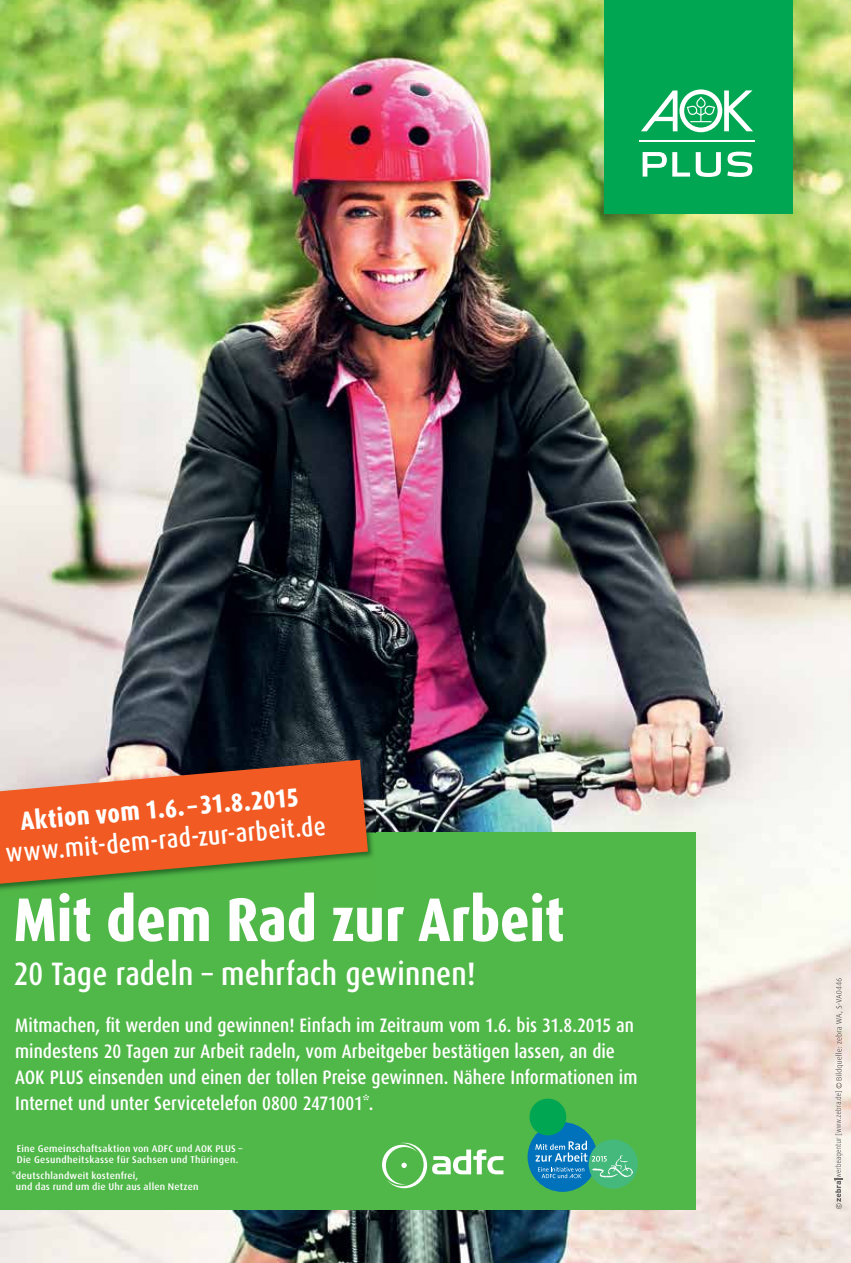
<style>
.page{position:relative;width:851px;height:1263px;background:#fff}
.page>*{position:absolute;margin:0;border:0;box-sizing:border-box;transform-origin:0 0}
.t1{font:800 61.8px "Dax Condensed";letter-spacing:-.005em;color:#fff}
.t2{font:500 32.55px "Dax Condensed";letter-spacing:.005em;color:#fff}
.t3{font:500 25.95px "Dax Condensed";color:#fff}
.t4{font:800 25.95px "Dax Condensed";color:#fff}
.t5{font:500 19.5px/26px "Dax Condensed";color:#fff}
.t6{font:500 9.75px/11.4px "Dax";letter-spacing:.025em;color:#fff}
</style>
<div class="page">
<img style="left:0;top:0;width:850px;height:1263px">
<div style="left:603px;top:0;width:189px;height:214px;background:#00a651"></div>
<svg style="left:642px;top:152px;width:24px;height:25px"></svg>
<svg style="left:672px;top:152px;width:48px;height:25px"></svg>
<svg style="left:727px;top:152px;width:25px;height:25px"></svg>
<svg style="left:641px;top:89px;width:112px;height:43px"></svg>
<hr style="left:639px;top:140px;width:115px;height:2px;background:#fff">
<div style="left:0;top:832px;width:695px;height:378px;background:#50b848"></div>
<img style="left:0;top:758px;width:375px;height:132px">
<img style="left:59px;top:892px;width:255px;height:5px">
<svg style="left:0;top:760px;width:368px;height:124px;fill:#f15a22"></svg>
<svg style="left:382px;top:1143px;width:121px;height:45px"></svg>
<div style="left:527px;top:1122px;width:70px;height:70px;background:#0072bc;border-radius:50%"></div>
<div style="left:588px;top:1139px;width:49px;height:50px;background:#45b97c;border-radius:50%"></div>
<div style="left:529px;top:1098px;width:37px;height:37px;background:#00a651;border-radius:50%"></div>
<img style="left:606px;top:1155px;width:26px;height:22px">
<svg style="left:535px;top:1141px;width:71px;height:37px"></svg>
<svg style="left:834px;top:1082px;width:8px;height:127px"></svg>
<img style="left:835px;top:978px;width:8px;height:102px">
<h3 class="t4" style="left:19px;top:807px;width:280px;rotate:-5deg">Aktion vom 1.6. – 31.8.2015</h3>
<h3 class="t3" style="left:5px;top:839px;width:322px;rotate:-5deg">www.mit-dem-rad-zur-arbeit.de</h3>
<h1 class="t1" style="left:14px;top:885px;width:552px">Mit dem Rad zur Arbeit</h1>
<h2 class="t2" style="left:14px;top:956px;width:463px">20 Tage radeln – mehrfach gewinnen!</h2>
<p class="t5" style="left:15px;top:1012px;width:623px">Mitmachen, fit werden und gewinnen! Einfach im Zeitraum vom 1.6. bis 31.8.2015 an mindestens 20 Tagen zur Arbeit radeln, vom Arbeitgeber bestätigen lassen, an die AOK PLUS einsenden und einen der tollen Preise gewinnen. Nähere Informationen im Internet und unter Servicetelefon 0800 2471001*.</p>
<p class="t6" style="left:17px;top:1143px;width:227px">Eine Gemeinschaftsaktion von ADFC und AOK PLUS –<br>Die Gesundheitskasse für Sachsen und Thüringen.</p>
<p class="t6" style="left:16px;top:1170px;width:184px;text-indent:-4px">* deutschlandweit kostenfrei,<br>und das rund um die Uhr aus allen Netzen</p>
</div>
